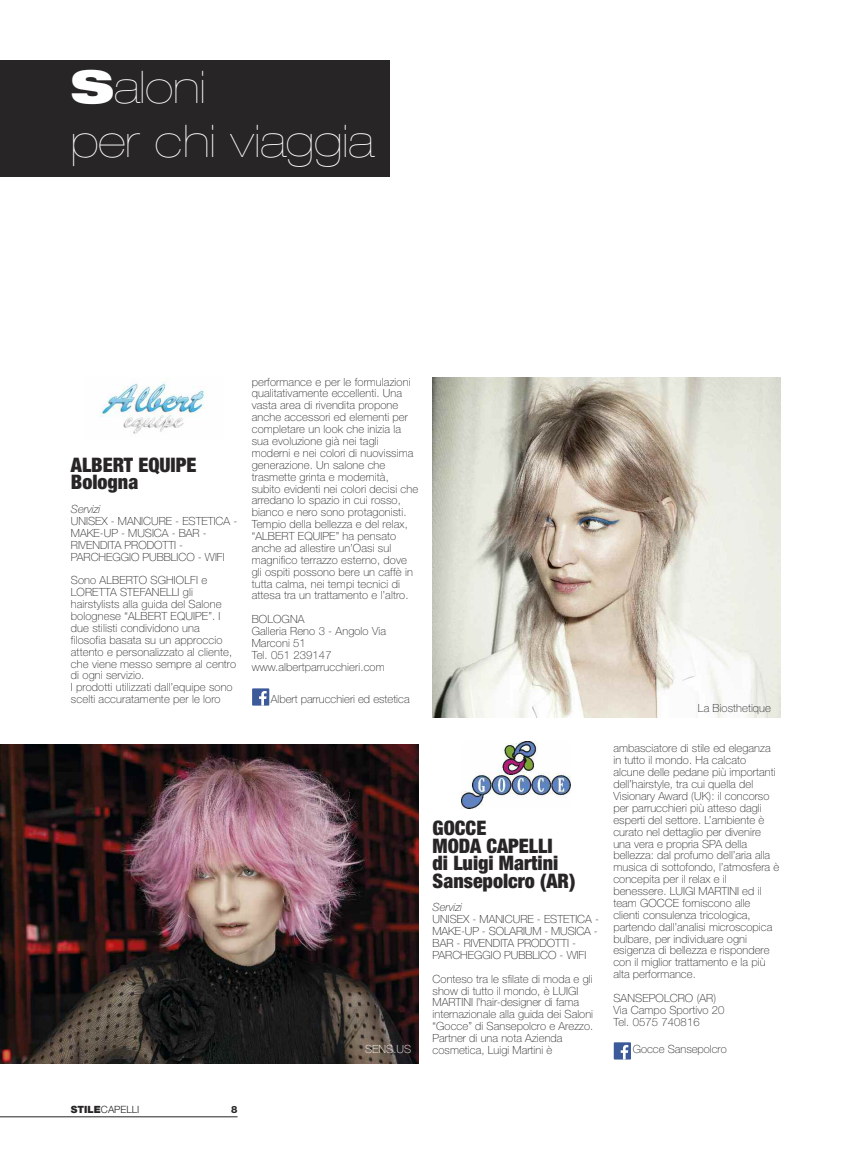
<style>
.page{position:relative;width:851px;height:1170px;background:#fff}
.page>*{position:absolute;margin:0;border:0;box-sizing:border-box;transform-origin:0 0}
.t1{font:200 expanded 45px/54px "Helvetica Neue LT Std";color:#fff}
.t2{font:900 condensed 20px/17.5px "Helvetica Neue LT Std";color:#272526}
.t3{font:100 11.25px/11.9px "Helvetica Neue LT Std";letter-spacing:.005em;color:#272526}
.t4{font:italic 100 11.25px "Helvetica Neue LT Std";color:#272526}
.t5{font:100 11.25px "Helvetica Neue LT Std";letter-spacing:.005em;color:#fff}
.t6{font:300 10px "Helvetica Neue LT Std";color:#272526}
.t7{font:800 10px "Helvetica Neue LT Std";color:#272526}
.s1{font-weight:900}
</style>
<div class="page">
<div style="left:0;top:60px;width:390px;height:117px;background:#272526"></div>
<hr style="left:0;top:1116px;width:237px;height:1px;background:#272526">
<img style="left:432px;top:377px;width:348px;height:340px">
<img style="left:0;top:744px;width:418px;height:319px">
<img style="left:99px;top:382px;width:106px;height:52px">
<img style="left:461px;top:741px;width:109px;height:67px">
<div style="left:613px;top:1042px;width:18px;height:17px;background:#3c5a99"></div>
<svg style="left:620px;top:1044px;width:8px;height:15px"></svg>
<svg style="left:252px;top:705px;width:17px;height:1px"></svg>
<div style="left:252px;top:688px;width:17px;height:17px;background:#3c5a99"></div>
<svg style="left:259px;top:691px;width:7px;height:14px"></svg>
<h1 class="t1" style="left:71px;top:64px;width:304px"><span class="s1">S</span>aloni<br>per chi viaggia</h1>
<h2 class="t2" style="left:71px;top:457px;width:127px">ALBERT EQUIPE<br>Bologna</h2>
<p class="t4" style="left:71px;top:505px;width:31px">Servizi</p>
<p class="t3" style="left:71px;top:516px;width:168px">UNISEX - MANICURE - ESTETICA -<br>MAKE-UP - MUSICA - BAR -<br>RIVENDITA PRODOTTI -<br>PARCHEGGIO PUBBLICO - WIFI</p>
<p class="t3" style="left:71px;top:575px;width:167px">Sono ALBERTO SGHIOLFI e<br>LORETTA STEFANELLI gli hairstylists alla guida del Salone bolognese “ALBERT EQUIPE”. I due stilisti condividono una filosofia basata su un approccio attento e personalizzato al cliente, che viene messo sempre al centro di ogni servizio.<br>I prodotti utilizzati dall’equipe sono scelti accuratamente per le loro</p>
<p class="t3" style="left:252px;top:376px;width:168px">performance e per le formulazioni qualitativamente eccellenti. Una vasta area di rivendita propone anche accessori ed elementi per completare un look che inizia la sua evoluzione già nei tagli moderni e nei colori di nuovissima generazione. Un salone che trasmette grinta e modernità, subito evidenti nei colori decisi che arredano lo spazio in cui rosso, bianco e nero sono protagonisti.<br>Tempio della bellezza e del relax, “ALBERT EQUIPE” ha pensato anche ad allestire un’Oasi sul magnifico terrazzo esterno, dove gli ospiti possono bere un caffè in tutta calma, nei tempi tecnici di attesa tra un trattamento e l’altro.</p>
<p class="t3" style="left:252px;top:614px;width:136px">BOLOGNA<br>Galleria Reno 3 - Angolo Via<br>Marconi 51<br>Tel. 051 239147 www.albertparrucchieri.com</p>
<p class="t3" style="left:271px;top:694px;width:140px">Albert parrucchieri ed estetica</p>
<p class="t5" style="left:365px;top:1045px;width:48px">SENS.US</p>
<h2 class="t2" style="left:432px;top:820px;width:144px">GOCCE<br>MODA CAPELLI<br>di Luigi Martini<br>Sansepolcro (AR)</h2>
<p class="t4" style="left:432px;top:903px;width:31px">Servizi</p>
<p class="t3" style="left:432px;top:914px;width:168px">UNISEX - MANICURE - ESTETICA -<br>MAKE-UP - SOLARIUM - MUSICA -<br>BAR - RIVENDITA PRODOTTI -<br>PARCHEGGIO PUBBLICO - WIFI</p>
<p class="t3" style="left:432px;top:973px;width:162px">Conteso tra le sfilate di moda e gli show di tutto il mondo, è LUIGI<br>MARTINI l’hair-designer di fama internazionale alla guida dei Saloni “Gocce” di Sansepolcro e Arezzo.<br>Partner di una nota Azienda cosmetica, Luigi Martini è</p>
<p class="t3" style="left:697px;top:702px;width:74px">La Biosthetique</p>
<p class="t3" style="left:613px;top:743px;width:167px">ambasciatore di stile ed eleganza in tutto il mondo. Ha calcato alcune delle pedane più importanti dell’hairstyle, tra cui quella del<br>Visionary Award (UK): il concorso per parrucchieri più atteso dagli esperti del settore. L’ambiente è curato nel dettaglio per divenire una vera e propria SPA della bellezza: dal profumo dell’aria alla musica di sottofondo, l’atmosfera è concepita per il relax e il benessere. LUIGI MARTINI ed il team GOCCE forniscono alle clienti consulenza tricologica, partendo dall’analisi microscopica bulbare, per individuare ogni esigenza di bellezza e rispondere con il miglior trattamento e la più alta performance.</p>
<p class="t3" style="left:613px;top:992px;width:113px">SANSEPOLCRO (AR)<br>Via Campo Sportivo 20<br>Tel. 0575 740816</p>
<p class="t3" style="left:632px;top:1044px;width:96px">Gocce Sansepolcro</p>
<p class="t6" style="left:71px;top:1106px;width:70px"><span class="s1">STILE</span>CAPELLI</p>
<p class="t7" style="left:231px;top:1106px;width:8px">8</p>
</div>
